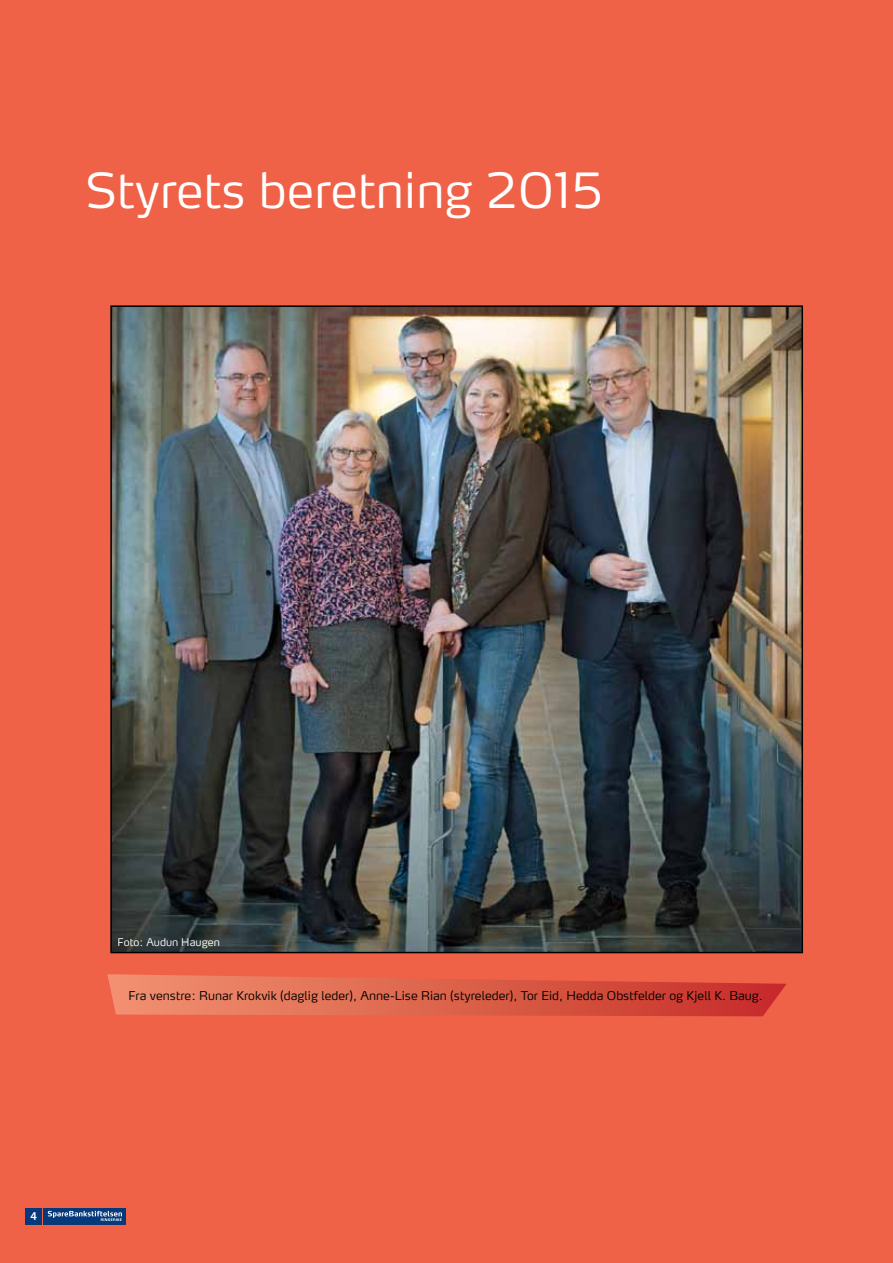
<style>
.page{position:relative;width:893px;height:1263px;background:#ef6248}
.page>*{position:absolute;margin:0;border:0;box-sizing:border-box;transform-origin:0 0}
.t1{font:300 48px "Max OT";color:#fff}
.t2{font:300 12px "Max OT";color:#000}
.t3{font:600 12px "Myriad Pro";color:#fff}
.t4{font:300 10.5px "Max OT";color:#fff}
</style>
<div class="page">
<svg style="left:107px;top:974px;width:680px;height:42px"></svg>
<div style="left:44px;top:1208px;width:82px;height:16px;background:#053979"></div>
<svg style="left:48px;top:1211px;width:74px;height:10px"></svg>
<div style="left:26px;top:1208px;width:16px;height:16px;background:#053979"></div>
<img style="left:113px;top:308px;width:687px;height:642px">
<p class="t1" style="left:85px;top:159px;width:519px">Styrets beretning 2015</p>
<p class="t4" style="left:118px;top:935px;width:104px">Foto: Audun Haugen</p>
<p class="t2" style="left:129px;top:988px;width:636px">Fra venstre: Runar Krokvik (daglig leder), Anne-Lise Rian (styreleder), Tor Eid, Hedda Obstfelder og Kjell K. Baug.</p>
<p class="t3" style="left:31px;top:1209px;width:8px">4</p>
</div>
